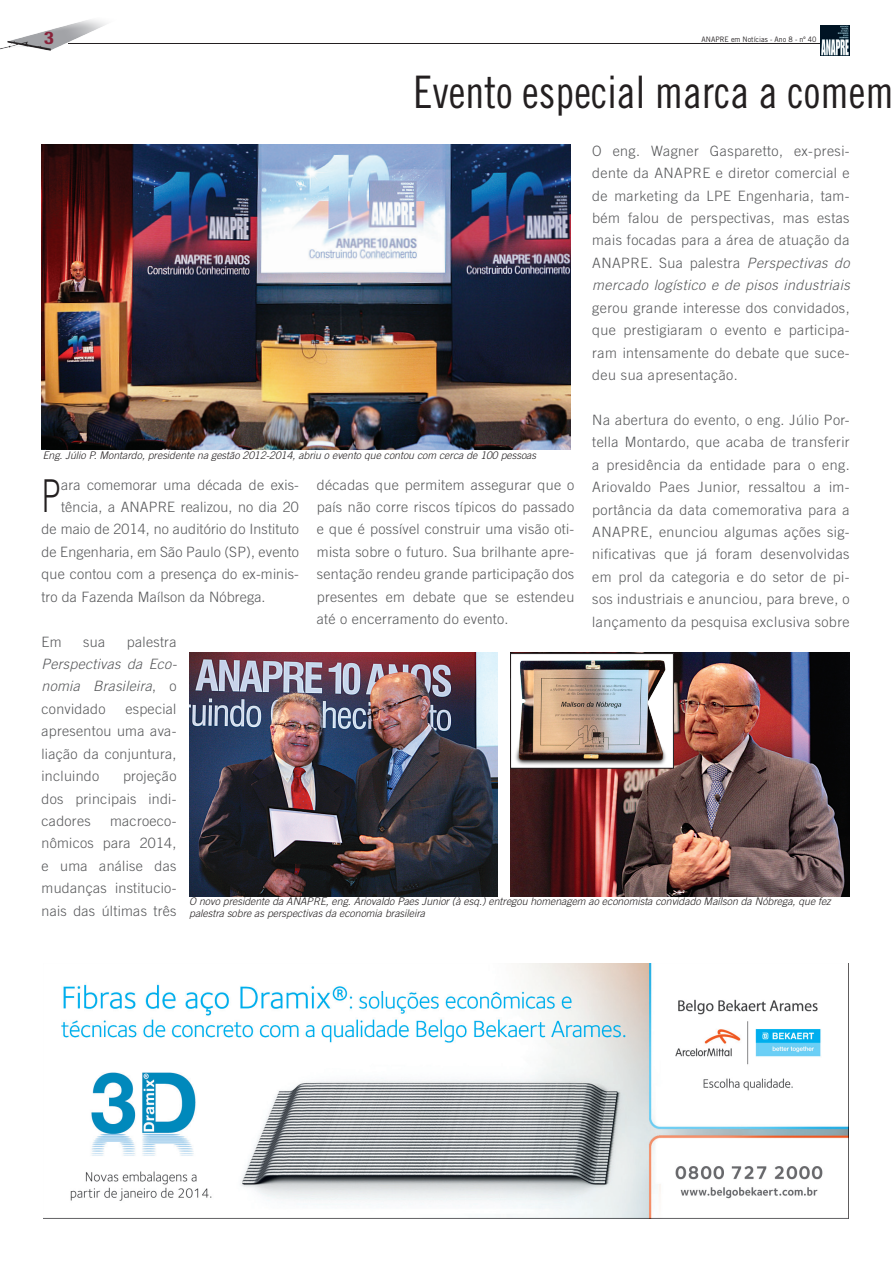
<style>
.page{position:relative;width:893px;height:1263px;background:#fff}
.page>*{position:absolute;margin:0;border:0;box-sizing:border-box;transform-origin:0 0}
.Normal__Web{font:300 45.3px "Trade Gothic";color:#231f20;scale:.7 1}
.t1{font:44.85px "Trade Gothic Cond Eighteen";color:#231f20;scale:.95 1}
.t2{font:16.8px "Trade Gothic Bold Cond Twenty";color:#882139;scale:1.5 1}
.Normal__Web-2{font:300 14.25px/22.4px "Trade Gothic";letter-spacing:.02em;color:#57585a;text-align:justify}
.Normal__Web-3{font:italic 300 14.25px/22.4px "Trade Gothic";letter-spacing:.02em;color:#57585a;text-align:justify}
.t3{font:italic 300 10.5px/12px "Trade Gothic";color:#231f20}
.t4{font:7.5px "Trade Gothic";color:#231f20;scale:.95 1}
.s1{font-style:italic}
.s2{font-style:normal}
</style>
<div class="page">
<hr style="left:68px;top:43px;width:757px;height:1px;background:#231f20">
<img style="left:0;top:19px;width:107px;height:32px">
<img style="left:820px;top:26px;width:30px;height:29px">
<img style="left:43px;top:963px;width:806px;height:255px">
<img style="left:42px;top:145px;width:529px;height:305px">
<img style="left:189px;top:653px;width:308px;height:243px">
<img style="left:510px;top:653px;width:340px;height:243px">
<div style="left:511px;top:653px;width:162px;height:115px;background:#fff"></div>
<img style="left:515px;top:660px;width:151px;height:105px">
<div style="left:510px;top:653px;width:164px;height:116px;border:1px solid #231f20"></div>
<p class="t2" style="left:44px;top:28px;width:9px">3</p>
<p class="t4" style="left:702px;top:35px;width:122px">ANAPRE em Notícias - Ano 8 - nº 40</p>
<p class="t1" style="left:413px;top:65px;width:507px">Evento especial marca a comem</p>
<p class="Normal__Web-2" style="left:592px;top:139px;width:259px">O eng. Wagner Gasparetto, ex-presi&shy;dente da ANAPRE e diretor comercial e de marketing da LPE Engenharia, tam&shy;bém falou de perspectivas, mas estas mais focadas para a área de atuação da ANAPRE. Sua palestra <span class="s1">Perspectivas do mercado logístico e de pisos industriais </span>gerou grande interesse dos convidados, que prestigiaram o evento e participa&shy;ram intensamente do debate que suce&shy;deu sua apresentação.</p>
<p class="Normal__Web-2" style="left:592px;top:408px;width:259px">Na abertura do evento, o eng. Júlio Por&shy;tella Montardo, que acaba de transferir a presidência da entidade para o eng.<br>Ariovaldo Paes Junior, ressaltou a im&shy;portância da data comemorativa para a ANAPRE, enunciou algumas ações sig&shy;nificativas que já foram desenvolvidas em prol da categoria e do setor de pi&shy;sos industriais e anunciou, para breve, o lançamento da pesquisa exclusiva sobre</p>
<p class="t3" style="left:43px;top:449px;width:495px">Eng. Júlio P. Montardo, presidente na gestão 2012-2014, abriu o evento que contou com cerca de 100 pessoas</p>
<p class="Normal__Web" style="left:42px;top:469px;width:29px">P</p>
<p class="Normal__Web-2" style="left:61px;top:473px;width:239px">ara comemorar uma década de exis-</p>
<p class="Normal__Web-2" style="left:317px;top:473px;width:259px">décadas que permitem assegurar que o país não corre riscos típicos do passado e que é possível construir uma visão oti&shy;mista sobre o futuro. Sua brilhante apre&shy;sentação rendeu grande participação dos presentes em debate que se estendeu até o encerramento do evento.</p>
<p class="Normal__Web-2" style="left:61px;top:496px;width:239px">tência, a ANAPRE realizou, no dia 20</p>
<p class="Normal__Web-2" style="left:42px;top:518px;width:259px">de maio de 2014, no auditório do Instituto</p>
<p class="Normal__Web-2" style="left:42px;top:540px;width:259px">de Engenharia, em São Paulo (SP), evento</p>
<p class="Normal__Web-2" style="left:42px;top:563px;width:259px">que contou com a presença do ex-minis-</p>
<p class="Normal__Web-2" style="left:42px;top:585px;width:226px">tro da Fazenda Maílson da Nóbrega.</p>
<p class="Normal__Web-2" style="left:42px;top:630px;width:22px">Em</p>
<p class="Normal__Web-2" style="left:83px;top:630px;width:23px">sua</p>
<p class="Normal__Web-3" style="left:42px;top:630px;width:137px;text-indent:85px"><span class="s2">palestra </span>Perspectivas da Eco&shy;nomia Brasileira<span class="s2">, o convidado</span></p>
<p class="Normal__Web-2" style="left:42px;top:697px;width:136px;text-indent:84px">especial apresentou uma ava&shy;liação da conjuntura, incluindo</p>
<p class="Normal__Web-2" style="left:42px;top:765px;width:136px;text-indent:81px">projeção dos principais indi&shy;cadores</p>
<p class="Normal__Web-2" style="left:42px;top:809px;width:136px;text-indent:69px">macroeco&shy;nômicos para 2014, e uma análise das mudanças institucio&shy;nais das últimas três</p>
<p class="t3" style="left:189px;top:895px;width:643px">O novo presidente da ANAPRE, eng. Ariovaldo Paes Junior (à esq.) entregou homenagem ao economista convidado Maílson da Nóbrega, que fez palestra sobre as perspectivas da economia brasileira</p>
</div>
